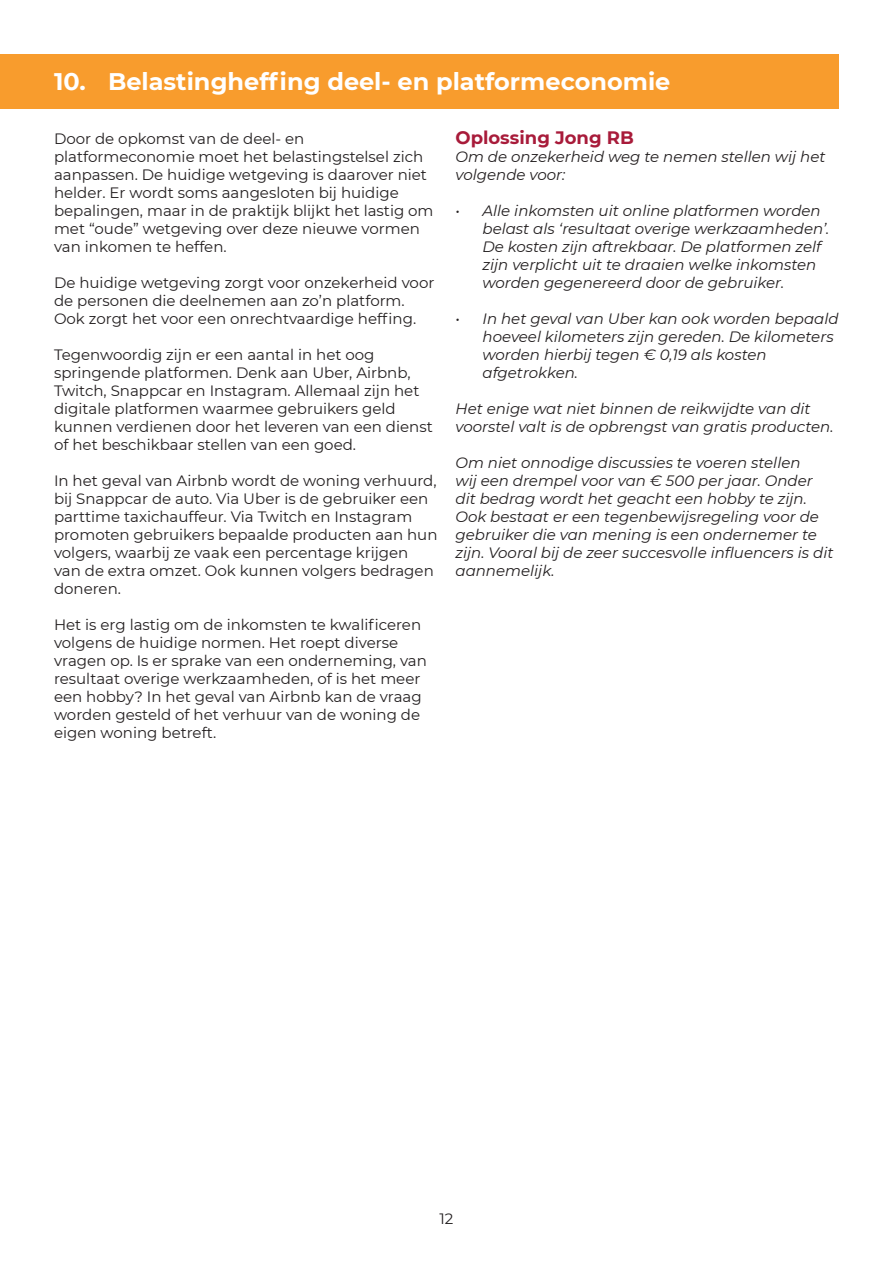
<style>
.page{position:relative;width:893px;height:1263px;background:#fff}
.page>*{position:absolute;margin:0;border:0;box-sizing:border-box;transform-origin:0 0}
.Titels{font:700 24px "Montserrat";color:#fff}
.Tussenkoppen{font:700 18px "Montserrat";color:#a81b3a}
.t1{font:15px/18px "Montserrat";color:#231f20}
.t2{font:italic 15px/18px "Montserrat";color:#231f20}
</style>
<div class="page">
<div style="left:0;top:54px;width:839px;height:54px;background:#f89c2d"></div>
<p class="Titels" style="left:54px;top:64px;width:618px">10. Belastingheffing deel- en platformeconomie</p>
<p class="t1" style="left:54px;top:129px;width:381px">Door de opkomst van de deel- en platformeconomie moet het belastingstelsel zich aanpassen. De huidige wetgeving is daarover niet helder. Er wordt soms aangesloten bij huidige bepalingen, maar in de praktijk blijkt het lastig om met “oude” wetgeving over deze nieuwe vormen van inkomen te heffen.</p>
<p class="t1" style="left:54px;top:273px;width:382px">De huidige wetgeving zorgt voor onzekerheid voor de personen die deelnemen aan zo’n platform.<br>Ook zorgt het voor een onrechtvaardige heffing.</p>
<p class="t1" style="left:54px;top:345px;width:380px">Tegenwoordig zijn er een aantal in het oog springende platformen. Denk aan Uber, Airbnb, Twitch, Snappcar en Instagram. Allemaal zijn het digitale platformen waarmee gebruikers geld kunnen verdienen door het leveren van een dienst of het beschikbaar stellen van een goed.</p>
<p class="t1" style="left:54px;top:471px;width:385px">In het geval van Airbnb wordt de woning verhuurd, bij Snappcar de auto. Via Uber is de gebruiker een parttime taxichauffeur. Via Twitch en Instagram promoten gebruikers bepaalde producten aan hun volgers, waarbij ze vaak een percentage krijgen van de extra omzet. Ook kunnen volgers bedragen doneren.</p>
<p class="t1" style="left:54px;top:615px;width:374px">Het is erg lastig om de inkomsten te kwalificeren volgens de huidige normen. Het roept diverse vragen op. Is er sprake van een onderneming, van resultaat overige werkzaamheden, of is het meer een hobby? In het geval van Airbnb kan de vraag worden gesteld of het verhuur van de woning de eigen woning betreft.</p>
<p class="Tussenkoppen" style="left:455px;top:125px;width:180px">Oplossing Jong RB</p>
<p class="t2" style="left:455px;top:147px;width:371px">Om de onzekerheid weg te nemen stellen wij het volgende voor:</p>
<p class="t2" style="left:482px;top:201px;width:348px;text-indent:-27px">• Alle inkomsten uit online platformen worden belast als ‘resultaat overige werkzaamheden’.<br>De kosten zijn aftrekbaar. De platformen zelf zijn verplicht uit te draaien welke inkomsten worden gegenereerd door de gebruiker.</p>
<p class="t2" style="left:482px;top:309px;width:358px;text-indent:-27px">• In het geval van Uber kan ook worden bepaald hoeveel kilometers zijn gereden. De kilometers worden hierbij tegen € 0,19 als kosten afgetrokken.</p>
<p class="t2" style="left:455px;top:399px;width:380px">Het enige wat niet binnen de reikwijdte van dit voorstel valt is de opbrengst van gratis producten.</p>
<p class="t2" style="left:455px;top:453px;width:379px">Om niet onnodige discussies te voeren stellen<br>wij een drempel voor van € 500 per jaar. Onder dit bedrag wordt het geacht een hobby te zijn.<br>Ook bestaat er een tegenbewijsregeling voor de gebruiker die van mening is een ondernemer te zijn. Vooral bij de zeer succesvolle influencers is dit aannemelijk.</p>
<p class="t1" style="left:439px;top:1209px;width:15px">12</p>
</div>
